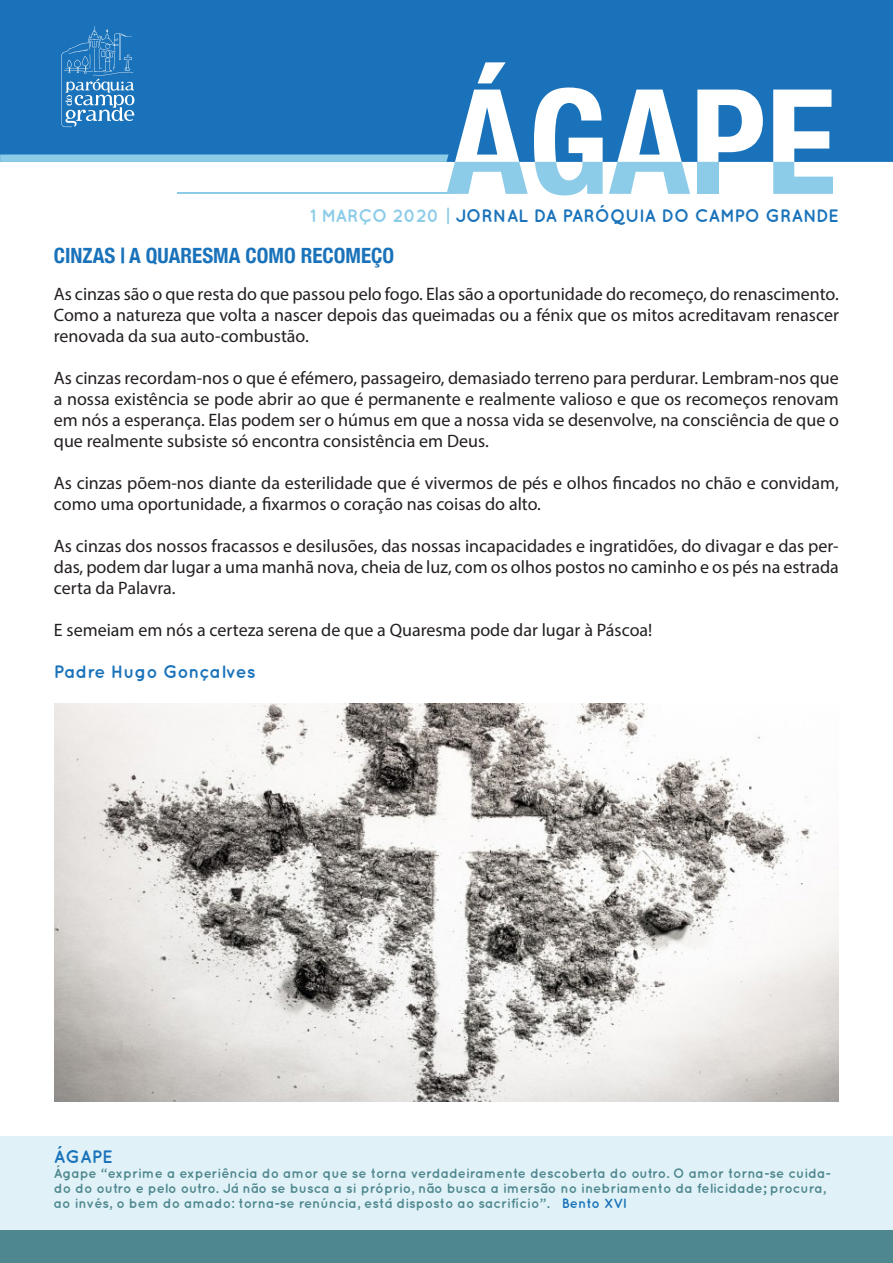
<style>
.page{position:relative;width:893px;height:1263px;background:#fff}
.page>*{position:absolute;margin:0;border:0;box-sizing:border-box;transform-origin:0 0}
.t1{font:700 condensed 21px "Helvetica Neue";color:#1a73ba}
.t2{font:18px/21px "Myriad Pro";color:#241f21;text-align:justify}
.t3{font:700 18px "Quicksand";color:#1a73ba}
.t4{font:700 13.5px/15px "Quicksand";color:#4f878f}
.s1{color:#8ccce8}
.s2{color:#1a73ba}
</style>
<div class="page">
<div style="left:0;top:0;width:893px;height:162px;background:#1a73ba"></div>
<div style="left:697px;top:162px;width:21px;height:32px;background:#8ccce8"></div>
<svg style="left:0;top:26px;width:528px;height:168px"></svg>
<svg style="left:534px;top:88px;width:69px;height:107px"></svg>
<svg style="left:609px;top:90px;width:81px;height:104px"></svg>
<svg style="left:697px;top:90px;width:66px;height:72px"></svg>
<svg style="left:773px;top:90px;width:60px;height:104px"></svg>
<div style="left:0;top:1136px;width:893px;height:95px;background:#e0f2f7"></div>
<div style="left:0;top:1230px;width:893px;height:33px;background:#4f878f"></div>
<img style="left:54px;top:704px;width:785px;height:397px">
<p class="t3" style="left:310px;top:205px;width:530px"><span class="s1">1 MARÇO 2020 |</span> JORNAL DA PARÓQUIA DO CAMPO GRANDE</p>
<p class="t1" style="left:54px;top:238px;width:342px">CINZAS | A QUARESMA COMO RECOMEÇO</p>
<p class="t2" style="left:54px;top:283px;width:786px">As cinzas são o que resta do que passou pelo fogo. Elas são a oportunidade do recomeço, do renascimento.<br>Como a natureza que volta a nascer depois das queimadas ou a fénix que os mitos acreditavam renascer renovada da sua auto-combustão.</p>
<p class="t2" style="left:54px;top:367px;width:786px">As cinzas recordam-nos o que é efémero, passageiro, demasiado terreno para perdurar. Lembram-nos que a nossa existência se pode abrir ao que é permanente e realmente valioso e que os recomeços renovam em nós a esperança. Elas podem ser o húmus em que a nossa vida se desenvolve, na consciência de que o que realmente subsiste só encontra consistência em Deus.</p>
<p class="t2" style="left:54px;top:472px;width:786px">As cinzas põem-nos diante da esterilidade que é vivermos de pés e olhos fincados no chão e convidam, como uma oportunidade, a fixarmos o coração nas coisas do alto.</p>
<p class="t2" style="left:54px;top:535px;width:786px">As cinzas dos nossos fracassos e desilusões, das nossas incapacidades e ingratidões, do divagar e das per&shy;das, podem dar lugar a uma manhã nova, cheia de luz, com os olhos postos no caminho e os pés na estrada certa da Palavra.</p>
<p class="t2" style="left:54px;top:619px;width:600px">E semeiam em nós a certeza serena de que a Quaresma pode dar lugar à Páscoa!</p>
<p class="t3" style="left:54px;top:661px;width:203px">Padre Hugo Gonçalves</p>
<p class="t3" style="left:54px;top:1146px;width:61px">ÁGAPE</p>
<p class="t4" style="left:54px;top:1166px;width:779px">Ágape “exprime a experiência do amor que se torna verdadeiramente descoberta do outro. O amor torna-se cuida&shy;do do outro e pelo outro. Já não se busca a si próprio, não busca a imersão no inebriamento da felicidade; procura, ao invés, o bem do amado: torna-se renúncia, está disposto ao sacrifício”. <span class="s2">Bento XVI</span></p>
</div>
